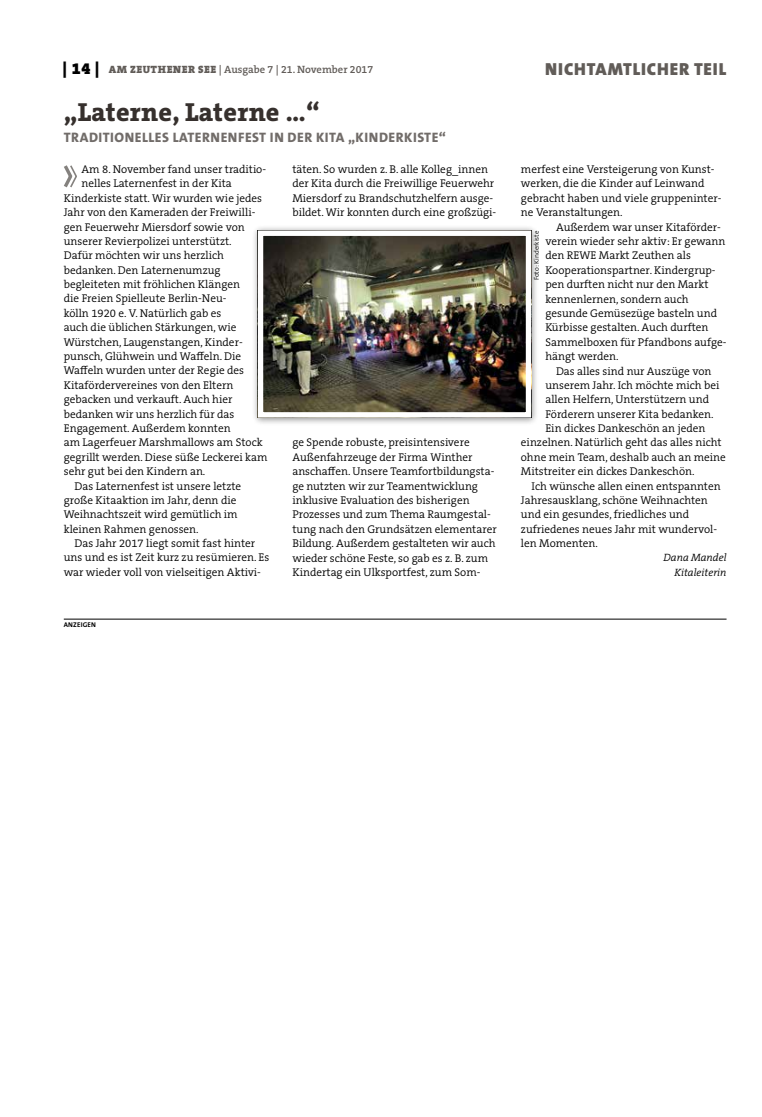
<style>
.page{position:relative;width:762px;height:1117px;background:#fff}
.page>*{position:absolute;margin:0;border:0;box-sizing:border-box;transform-origin:0 0}
.t1{font:800 26.25px "The Serif B W8";letter-spacing:.01em;color:#36302d}
.t2{font:900 17.5px "The Sans B W9";letter-spacing:.045em;color:#615c58}
.t3{font:800 13.75px "The Sans B W8";letter-spacing:.035em;color:#716c69}
.t4{font:300 11.25px/14.4px "The Serif B W4";color:#000}
.t5{font:600 10.62px "The Serif B W6";color:#615c58}
.t6{font:italic 300 10.62px/14.4px "The Serif B W4";color:#000;text-align:right}
.t7{font:300 6.88px "The Sans B W4";color:#000}
.t8{font:700 6.88px "The Sans B W7";letter-spacing:.025em;color:#000}
.s1{font-family:"The Serif B W9";font-weight:900;font-size:16.25px;color:#000}
.s2{font-family:"The Serif B W9";font-weight:900}
</style>
<div class="page">
<svg style="left:64px;top:165px;width:13px;height:23px"></svg>
<div style="left:252px;top:225px;width:287px;height:200px;background:#000;opacity:.45"></div>
<img style="left:264px;top:236px;width:261px;height:175px">
<div style="left:258px;top:230px;width:273px;height:187px;border:5px solid #fff"></div>
<hr style="left:64px;top:618px;width:662px;height:1px;background:#000">
<p class="t5" style="left:63px;top:63px;width:312px"><span class="s1">| 14 |</span> <span class="s2">AM ZEUTHENER SEE</span> | Ausgabe 7 | 21. November 2017</p>
<h2 class="t2" style="left:545px;top:58px;width:183px">NICHTAMTLICHER TEIL</h2>
<h1 class="t1" style="left:64px;top:94px;width:257px">„Laterne, Laterne …“</h1>
<p class="t3" style="left:64px;top:128px;width:383px">TRADITIONELLES LATERNENFEST IN DER KITA „KINDERKISTE“</p>
<p class="t4" style="left:82px;top:162px;width:186px">Am 8. November fand unser traditio-</p>
<p class="t4" style="left:82px;top:176px;width:152px">nelles Laternenfest in der Kita</p>
<p class="t4" style="left:64px;top:191px;width:200px">Kinderkiste statt. Wir wurden wie jedes</p>
<p class="t4" style="left:64px;top:205px;width:193px">Jahr von den Kameraden der Freiwilli-</p>
<p class="t4" style="left:64px;top:219px;width:182px">gen Feuerwehr Miersdorf sowie von</p>
<p class="t4" style="left:64px;top:234px;width:169px">unserer Revierpolizei unterstützt.</p>
<p class="t4" style="left:64px;top:248px;width:162px">Dafür möchten wir uns herzlich</p>
<p class="t4" style="left:64px;top:263px;width:158px">bedanken. Den Laternenumzug</p>
<p class="t4" style="left:64px;top:277px;width:178px">begleiteten mit fröhlichen Klängen</p>
<p class="t4" style="left:64px;top:291px;width:164px">die Freien Spielleute Berlin-Neu-</p>
<p class="t4" style="left:64px;top:306px;width:159px">kölln 1920 e. V. Natürlich gab es</p>
<p class="t4" style="left:64px;top:320px;width:174px">auch die üblichen Stärkungen, wie</p>
<p class="t4" style="left:64px;top:334px;width:180px">Würstchen, Laugenstangen, Kinder-</p>
<p class="t4" style="left:64px;top:349px;width:179px">punsch, Glühwein und Waffeln. Die</p>
<p class="t4" style="left:64px;top:363px;width:182px">Waffeln wurden unter der Regie des</p>
<p class="t4" style="left:64px;top:378px;width:171px">Kitafördervereines von den Eltern</p>
<p class="t4" style="left:64px;top:392px;width:170px">gebacken und verkauft. Auch hier</p>
<p class="t4" style="left:64px;top:406px;width:172px">bedanken wir uns herzlich für das</p>
<p class="t4" style="left:64px;top:421px;width:168px">Engagement. Außerdem konnten</p>
<p class="t4" style="left:64px;top:435px;width:200px">am Lagerfeuer Marshmallows am Stock</p>
<p class="t4" style="left:64px;top:449px;width:205px">gegrillt werden. Diese süße Leckerei kam</p>
<p class="t4" style="left:64px;top:464px;width:143px">sehr gut bei den Kindern an.</p>
<p class="t4" style="left:74px;top:478px;width:168px">Das Laternenfest ist unsere letzte</p>
<p class="t4" style="left:64px;top:493px;width:174px">große Kitaaktion im Jahr, denn die</p>
<p class="t4" style="left:64px;top:507px;width:175px">Weihnachtszeit wird gemütlich im</p>
<p class="t4" style="left:64px;top:521px;width:136px">kleinen Rahmen genossen.</p>
<p class="t4" style="left:74px;top:536px;width:182px">Das Jahr 2017 liegt somit fast hinter</p>
<p class="t4" style="left:64px;top:550px;width:207px">uns und es ist Zeit kurz zu resümieren. Es</p>
<p class="t4" style="left:64px;top:564px;width:199px">war wieder voll von vielseitigen Aktivi-</p>
<p class="t4" style="left:521px;top:162px;width:202px">merfest eine Versteigerung von Kunst&shy;werken, die die Kinder auf Leinwand gebracht haben und viele gruppeninter&shy;ne Veranstaltungen.</p>
<p class="t4" style="left:545px;top:220px;width:183px;text-indent:11px">Außerdem war unser Kitaförder&shy;verein wieder sehr aktiv: Er gewann den REWE Markt Zeuthen als<br>Kooperationspartner. Kindergrup&shy;pen durften nicht nur den Markt kennenlernen, sondern auch gesunde Gemüsezüge basteln und<br>Kürbisse gestalten. Auch durften<br>Sammelboxen für Pfandbons aufge&shy;hängt werden.</p>
<p class="t4" style="left:556px;top:363px;width:157px">Das alles sind nur Auszüge von</p>
<p class="t4" style="left:545px;top:378px;width:176px">unserem Jahr. Ich möchte mich bei</p>
<p class="t4" style="left:545px;top:392px;width:165px">allen Helfern, Unterstützern und</p>
<p class="t4" style="left:545px;top:406px;width:170px">Förderern unserer Kita bedanken.</p>
<p class="t4" style="left:545px;top:421px;width:162px">Ein dickes Dankeschön an jeden</p>
<p class="t4" style="left:521px;top:435px;width:202px">einzelnen. Natürlich geht das alles nicht</p>
<p class="t4" style="left:521px;top:450px;width:206px">ohne mein Team, deshalb auch an meine</p>
<p class="t4" style="left:521px;top:464px;width:175px">Mitstreiter ein dickes Dankeschön.</p>
<p class="t4" style="left:531px;top:478px;width:191px">Ich wünsche allen einen entspannten</p>
<p class="t4" style="left:521px;top:493px;width:188px">Jahresausklang, schöne Weihnachten</p>
<p class="t4" style="left:521px;top:507px;width:170px">und ein gesundes, friedliches und</p>
<p class="t4" style="left:521px;top:521px;width:198px">zufriedenes neues Jahr mit wundervol-</p>
<p class="t4" style="left:521px;top:536px;width:78px">len Momenten.</p>
<p class="t6" style="left:663px;top:550px;width:65px">Dana Mandel<br>Kitaleiterin</p>
<p class="t4" style="left:292px;top:162px;width:205px">täten. So wurden z. B. alle Kolleg_innen der Kita durch die Freiwillige Feuerwehr Miersdorf zu Brandschutzhelfern ausge&shy;bildet. Wir konnten durch eine großzügi-</p>
<p class="t7" style="left:532px;top:280px;width:51px;rotate:-90deg">Foto: Kinderkiste</p>
<p class="t4" style="left:292px;top:435px;width:206px">ge Spende robuste, preisintensivere Außenfahrzeuge der Firma Winther anschaffen. Unsere Teamfortbildungsta&shy;ge nutzten wir zur Teamentwicklung inklusive Evaluation des bisherigen Prozesses und zum Thema Raumgestal&shy;tung nach den Grundsätzen elementarer Bildung. Außerdem gestalteten wir auch wieder schöne Feste, so gab es z. B. zum Kindertag ein Ulksportfest, zum Som-</p>
<p class="t8" style="left:64px;top:619px;width:34px">ANZEIGEN</p>
</div>
